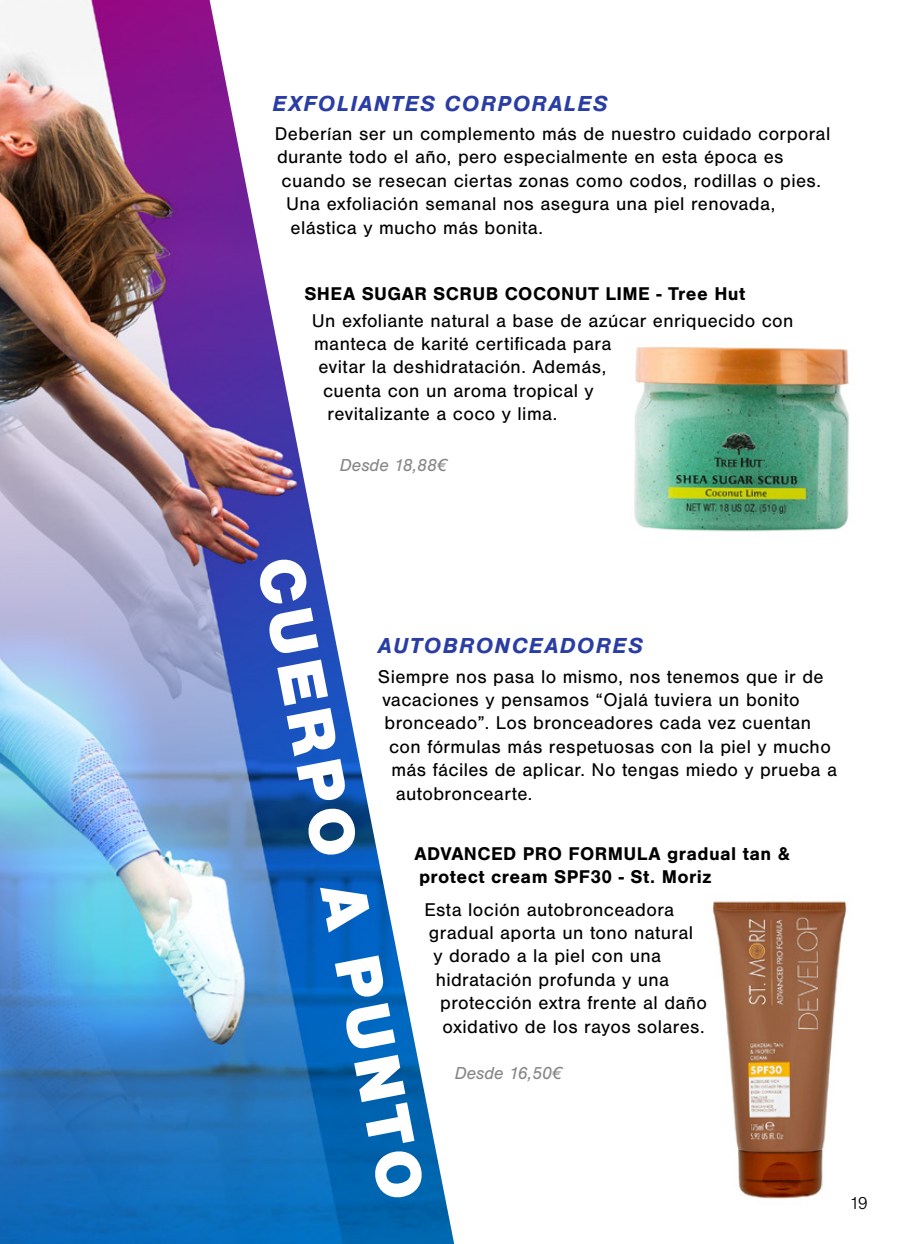
<style>
.page{position:relative;width:900px;height:1244px;background:#fff}
.page>*{position:absolute;margin:0;border:0;box-sizing:border-box;transform-origin:0 0}
.t1{font:900 66.6px "Nimbus San";color:#fff}
.t2{font:italic 700 22.5px "Nimbus San";letter-spacing:.06em;color:#293da5}
.t3{font:19.12px "Nimbus San";letter-spacing:.02em;color:#000}
.t4{font:700 19.12px/23.4px "Nimbus San";letter-spacing:.02em;color:#000}
.t5{font:italic 18px "Nimbus San";color:#878689}
.t6{font:300 18px "Nimbus San";color:#000}
</style>
<div class="page">
<img style="left:712px;top:901px;width:135px;height:298px">
<img style="left:634px;top:347px;width:215px;height:185px">
<img style="left:0;top:0;width:454px;height:1244px">
<p class="t2" style="left:272px;top:90px;width:336px">EXFOLIANTES CORPORALES</p>
<p class="t3" style="left:275px;top:123px;width:557px">Deberían ser un complemento más de nuestro cuidado corporal</p>
<p class="t3" style="left:277px;top:147px;width:508px">durante todo el año, pero especialmente en esta época es</p>
<p class="t3" style="left:281px;top:170px;width:541px">cuando se resecan ciertas zonas como codos, rodillas o pies.</p>
<p class="t3" style="left:286px;top:193px;width:490px">Una exfoliación semanal nos asegura una piel renovada,</p>
<p class="t3" style="left:290px;top:217px;width:254px">elástica y mucho más bonita.</p>
<p class="t4" style="left:304px;top:282px;width:442px">SHEA SUGAR SCRUB COCONUT LIME - Tree Hut</p>
<p class="t3" style="left:312px;top:310px;width:483px">Un exfoliante natural a base de azúcar enriquecido con</p>
<p class="t3" style="left:314px;top:333px;width:299px">manteca de karité certificada para</p>
<p class="t3" style="left:318px;top:357px;width:289px">evitar la deshidratación. Además,</p>
<p class="t3" style="left:323px;top:380px;width:272px">cuenta con un aroma tropical y</p>
<p class="t3" style="left:327px;top:403px;width:231px">revitalizante a coco y lima.</p>
<p class="t5" style="left:340px;top:455px;width:109px">Desde 18,88€</p>
<h1 class="t1" style="left:316px;top:550px;width:655px;rotate:79deg">CUERPO A PUNTO</h1>
<p class="t2" style="left:378px;top:632px;width:266px">AUTOBRONCEADORES</p>
<p class="t3" style="left:378px;top:666px;width:447px">Siempre nos pasa lo mismo, nos tenemos que ir de</p>
<p class="t3" style="left:382px;top:689px;width:418px">vacaciones y pensamos “Ojalá tuviera un bonito</p>
<p class="t3" style="left:384px;top:712px;width:428px">bronceado”. Los bronceadores cada vez cuentan</p>
<p class="t3" style="left:389px;top:736px;width:443px">con fórmulas más respetuosas con la piel y mucho</p>
<p class="t3" style="left:391px;top:759px;width:447px">más fáciles de aplicar. No tengas miedo y prueba a</p>
<p class="t3" style="left:396px;top:783px;width:138px">autobroncearte.</p>
<p class="t4" style="left:414px;top:842px;width:377px">ADVANCED PRO FORMULA gradual tan &amp; protect cream SPF30 - St. Moriz</p>
<p class="t3" style="left:424px;top:898px;width:251px">Esta loción autobronceadora</p>
<p class="t3" style="left:429px;top:922px;width:266px">gradual aporta un tono natural</p>
<p class="t3" style="left:433px;top:945px;width:229px">y dorado a la piel con una</p>
<p class="t3" style="left:435px;top:969px;width:235px">hidratación profunda y una</p>
<p class="t3" style="left:440px;top:992px;width:268px">protección extra frente al daño</p>
<p class="t3" style="left:442px;top:1016px;width:264px">oxidativo de los rayos solares.</p>
<p class="t5" style="left:454px;top:1063px;width:109px">Desde 16,50€</p>
<p class="t6" style="left:849px;top:1193px;width:20px">19</p>
</div>
